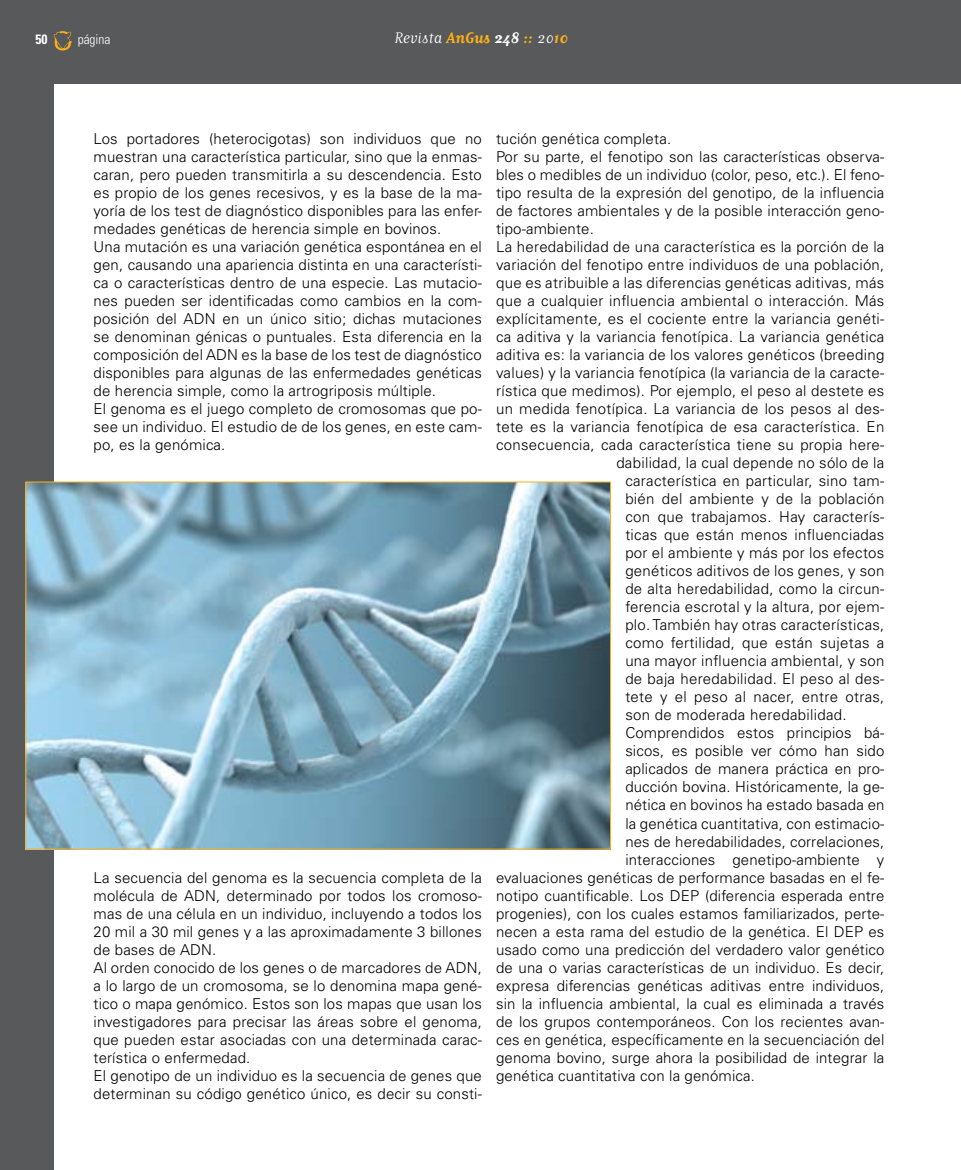
<style>
.page{position:relative;width:961px;height:1170px;background:#fff}
.page>*{position:absolute;margin:0;border:0;box-sizing:border-box;transform-origin:0 0}
.t1{font:18px "Matrix Script";letter-spacing:-.01em;color:#fff}
.t2{font:300 15px/18px "Univers";letter-spacing:.01em;color:#000}
.t3{font:300 condensed 13.5px "Univers";color:#fff}
.t4{font:700 condensed 13.5px "Univers";color:#fff}
.s1{font-weight:700;color:#fcaf17}
.s2{font-weight:700}
</style>
<div class="page">
<div style="left:0;top:0;width:54px;height:1169px;background:#58595b"></div>
<div style="left:0;top:0;width:961px;height:83px;background:#58595b"></div>
<svg style="left:53px;top:31px;width:19px;height:19px"></svg>
<img style="left:28px;top:483px;width:581px;height:364px">
<p class="t4" style="left:35px;top:31px;width:13px">50</p>
<p class="t1" style="left:394px;top:29px;width:175px">Revista <span class="s1">AnGus</span> <span class="s2">248</span> <span class="s1">::</span> 20<span class="s1">10</span></p>
<p class="t3" style="left:78px;top:32px;width:34px">página</p>
<p class="t2" style="left:94px;top:130px;width:390px">Los portadores (heterocigotas) son individuos que no muestran una característica particular, sino que la enmas&shy;caran, pero pueden transmitirla a su descendencia. Esto es propio de los genes recesivos, y es la base de la ma&shy;yoría de los test de diagnóstico disponibles para las enfer&shy;medades genéticas de herencia simple en bovinos.<br>Una mutación es una variación genética espontánea en el gen, causando una apariencia distinta en una característi&shy;ca o características dentro de una especie. Las mutacio&shy;nes pueden ser identificadas como cambios en la com&shy;posición del ADN en un único sitio; dichas mutaciones se denominan génicas o puntuales. Esta diferencia en la composición del ADN es la base de los test de diagnóstico disponibles para algunas de las enfermedades genéticas de herencia simple, como la artrogriposis múltiple.<br>El genoma es el juego completo de cromosomas que po&shy;see un individuo. El estudio de de los genes, en este cam&shy;po, es la genómica.</p>
<p class="t2" style="left:94px;top:868px;width:390px">La secuencia del genoma es la secuencia completa de la molécula de ADN, determinado por todos los cromoso&shy;mas de una célula en un individuo, incluyendo a todos los 20 mil a 30 mil genes y a las aproximadamente 3 billones de bases de ADN.<br>Al orden conocido de los genes o de marcadores de ADN, a lo largo de un cromosoma, se lo denomina mapa gené&shy;tico o mapa genómico. Estos son los mapas que usan los investigadores para precisar las áreas sobre el genoma, que pueden estar asociadas con una determinada carac&shy;terística o enfermedad.<br>El genotipo de un individuo es la secuencia de genes que determinan su código genético único, es decir su consti-</p>
<p class="t2" style="left:496px;top:130px;width:177px">tución genética completa.</p>
<p class="t2" style="left:496px;top:148px;width:390px">Por su parte, el fenotipo son las características observa-</p>
<p class="t2" style="left:496px;top:166px;width:390px">bles o medibles de un individuo (color, peso, etc.). El feno-</p>
<p class="t2" style="left:496px;top:184px;width:390px">tipo resulta de la expresión del genotipo, de la influencia</p>
<p class="t2" style="left:496px;top:202px;width:390px">de factores ambientales y de la posible interacción geno-</p>
<p class="t2" style="left:496px;top:220px;width:99px">tipo-ambiente.</p>
<p class="t2" style="left:496px;top:238px;width:390px">La heredabilidad de una característica es la porción de la</p>
<p class="t2" style="left:496px;top:256px;width:390px">variación del fenotipo entre individuos de una población,</p>
<p class="t2" style="left:496px;top:274px;width:390px">que es atribuible a las diferencias genéticas aditivas, más</p>
<p class="t2" style="left:496px;top:292px;width:390px">que a cualquier influencia ambiental o interacción. Más</p>
<p class="t2" style="left:496px;top:310px;width:390px">explícitamente, es el cociente entre la variancia genéti-</p>
<p class="t2" style="left:496px;top:328px;width:390px">ca aditiva y la variancia fenotípica. La variancia genética</p>
<p class="t2" style="left:496px;top:346px;width:390px">aditiva es: la variancia de los valores genéticos (breeding</p>
<p class="t2" style="left:496px;top:364px;width:390px">values) y la variancia fenotípica (la variancia de la caracte-</p>
<p class="t2" style="left:496px;top:382px;width:390px">rística que medimos). Por ejemplo, el peso al destete es</p>
<p class="t2" style="left:496px;top:400px;width:390px">un medida fenotípica. La variancia de los pesos al des-</p>
<p class="t2" style="left:496px;top:418px;width:390px">tete es la variancia fenotípica de esa característica. En</p>
<p class="t2" style="left:496px;top:436px;width:390px">consecuencia, cada característica tiene su propia here-</p>
<p class="t2" style="left:616px;top:454px;width:270px">dabilidad, la cual depende no sólo de la</p>
<p class="t2" style="left:625px;top:472px;width:261px">característica en particular, sino tam-</p>
<p class="t2" style="left:625px;top:490px;width:261px">bién del ambiente y de la población</p>
<p class="t2" style="left:625px;top:508px;width:261px">con que trabajamos. Hay caracterís-</p>
<p class="t2" style="left:625px;top:526px;width:261px">ticas que están menos influenciadas</p>
<p class="t2" style="left:625px;top:544px;width:261px">por el ambiente y más por los efectos</p>
<p class="t2" style="left:625px;top:562px;width:261px">genéticos aditivos de los genes, y son</p>
<p class="t2" style="left:625px;top:580px;width:261px">de alta heredabilidad, como la circun-</p>
<p class="t2" style="left:625px;top:598px;width:261px">ferencia escrotal y la altura, por ejem-</p>
<p class="t2" style="left:625px;top:616px;width:261px">plo. También hay otras características,</p>
<p class="t2" style="left:625px;top:634px;width:261px">como fertilidad, que están sujetas a</p>
<p class="t2" style="left:625px;top:652px;width:261px">una mayor influencia ambiental, y son</p>
<p class="t2" style="left:625px;top:670px;width:261px">de baja heredabilidad. El peso al des-</p>
<p class="t2" style="left:625px;top:688px;width:261px">tete y el peso al nacer, entre otras,</p>
<p class="t2" style="left:625px;top:706px;width:223px">son de moderada heredabilidad.</p>
<p class="t2" style="left:625px;top:724px;width:261px">Comprendidos estos principios bá-</p>
<p class="t2" style="left:625px;top:742px;width:261px">sicos, es posible ver cómo han sido</p>
<p class="t2" style="left:625px;top:760px;width:261px">aplicados de manera práctica en pro-</p>
<p class="t2" style="left:625px;top:778px;width:261px">ducción bovina. Históricamente, la ge-</p>
<p class="t2" style="left:625px;top:796px;width:261px">nética en bovinos ha estado basada en</p>
<p class="t2" style="left:625px;top:814px;width:261px">la genética cuantitativa, con estimacio-</p>
<p class="t2" style="left:625px;top:832px;width:261px">nes de heredabilidades, correlaciones,</p>
<p class="t2" style="left:625px;top:850px;width:261px">interacciones genetipo-ambiente y</p>
<p class="t2" style="left:496px;top:868px;width:390px">evaluaciones genéticas de performance basadas en el fe-</p>
<p class="t2" style="left:496px;top:886px;width:390px">notipo cuantificable. Los DEP (diferencia esperada entre</p>
<p class="t2" style="left:496px;top:904px;width:390px">progenies), con los cuales estamos familiarizados, perte-</p>
<p class="t2" style="left:496px;top:922px;width:390px">necen a esta rama del estudio de la genética. El DEP es</p>
<p class="t2" style="left:496px;top:940px;width:390px">usado como una predicción del verdadero valor genético</p>
<p class="t2" style="left:496px;top:958px;width:390px">de una o varias características de un individuo. Es decir,</p>
<p class="t2" style="left:496px;top:976px;width:390px">expresa diferencias genéticas aditivas entre individuos,</p>
<p class="t2" style="left:496px;top:994px;width:390px">sin la influencia ambiental, la cual es eliminada a través</p>
<p class="t2" style="left:496px;top:1012px;width:390px">de los grupos contemporáneos. Con los recientes avan-</p>
<p class="t2" style="left:496px;top:1030px;width:390px">ces en genética, específicamente en la secuenciación del</p>
<p class="t2" style="left:496px;top:1048px;width:390px">genoma bovino, surge ahora la posibilidad de integrar la</p>
<p class="t2" style="left:496px;top:1066px;width:260px">genética cuantitativa con la genómica.</p>
</div>
